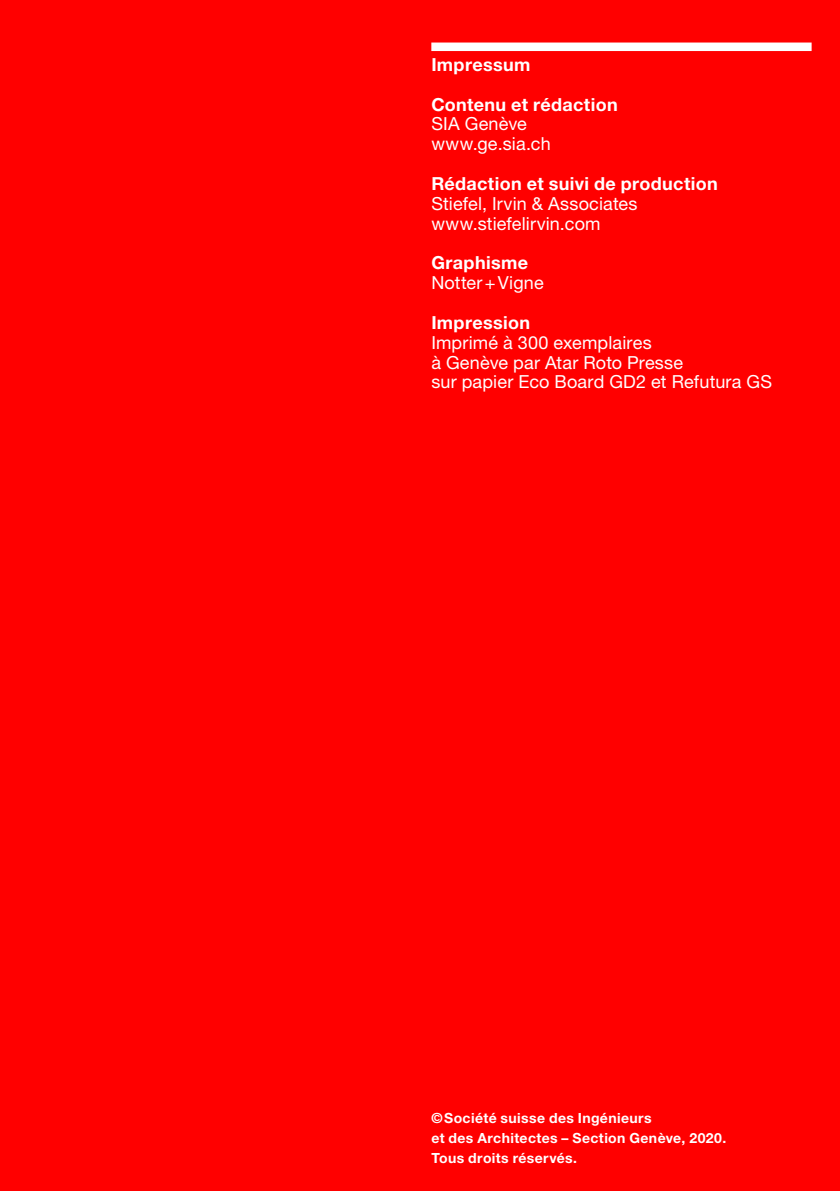
<style>
.page{position:relative;width:840px;height:1191px;background:#fff}
.page>*{position:absolute;margin:0;border:0;box-sizing:border-box;transform-origin:0 0}
.t1{font:18px/19.8px "Helvetica Neue";letter-spacing:.01em;color:#fff}
.t2{font:700 18px "Helvetica Neue";letter-spacing:.02em;color:#fff}
.t3{font:700 14px/19.8px "Helvetica Neue";letter-spacing:.025em;color:#fff}
</style>
<div class="page">
<div style="left:0;top:0;width:839px;height:1191px;background:#f00"></div>
<div style="left:431px;top:43px;width:380px;height:8px;background:#fff"></div>
<p class="t2" style="left:431px;top:53px;width:101px">Impressum</p>
<p class="t2" style="left:431px;top:93px;width:188px">Contenu et rédaction</p>
<p class="t1" style="left:431px;top:114px;width:121px">SIA Genève www.ge.sia.ch</p>
<p class="t2" style="left:431px;top:172px;width:288px">Rédaction et suivi de production</p>
<p class="t1" style="left:431px;top:193px;width:207px">Stiefel, Irvin &amp; Associates www.stiefelirvin.com</p>
<p class="t2" style="left:431px;top:252px;width:98px">Graphisme</p>
<p class="t1" style="left:431px;top:273px;width:114px">Notter+Vigne</p>
<p class="t2" style="left:431px;top:311px;width:100px">Impression</p>
<p class="t1" style="left:431px;top:332px;width:342px">Imprimé à 300 exemplaires<br>à Genève par Atar Roto Presse<br>sur papier Eco Board GD2 et Refutura GS</p>
<p class="t3" style="left:431px;top:1107px;width:296px">©Société suisse des Ingénieurs<br>et des Architectes – Section Genève, 2020.<br>Tous droits réservés.</p>
</div>
